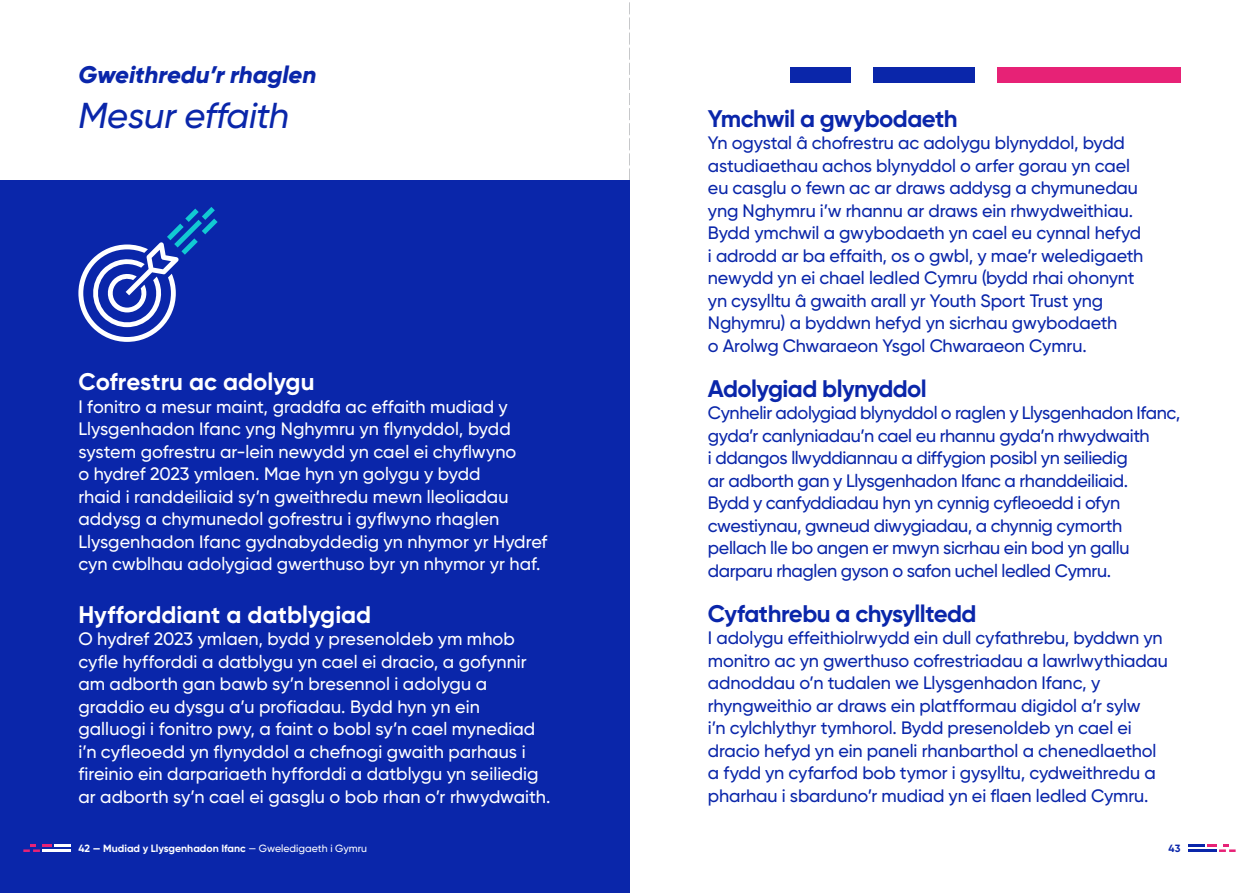
<style>
.page{position:relative;width:1259px;height:893px;background:#fff}
.page>*{position:absolute;margin:0;border:0;box-sizing:border-box;transform-origin:0 0}
.Heading_24_30{font:italic 500 36px "Gilroy";letter-spacing:-.015em;color:#0a26aa}
.Quotee_new_10_10{font:700 24px "Gilroy";letter-spacing:-.025em;color:#0a26aa}
.Quotee_new_10_10-2{font:700 24px "Gilroy";color:#fff}
.Heading_24_30-2{font:italic 800 24px "Gilroy";letter-spacing:-.005em;color:#0a26aa}
.Quotee_new_10_10-3{font:500 18px/22.5px "Gilroy";letter-spacing:-.015em;color:#0a26aa}
.Quotee_new_10_10-4{font:500 18px/22.5px "Gilroy";color:#fff}
.t1{font:700 10.5px "Gilroy";color:#fff}
.Page_number_white_7_10{font:700 10.5px "Gilroy";color:#0a26aa}
.s1{font-weight:500}
</style>
<div class="page">
<svg style="left:629px;top:2px;width:1px;height:891px"></svg>
<div style="left:0;top:180px;width:629px;height:713px;background:#0a26aa"></div>
<hr style="left:55px;top:844px;width:16px;height:3px;background:#fff">
<hr style="left:43px;top:849px;width:28px;height:3px;background:#fff">
<svg style="left:23px;top:844px;width:29px;height:8px"></svg>
<div style="left:873px;top:68px;width:101px;height:14px;background:#0a26aa"></div>
<div style="left:790px;top:68px;width:60px;height:14px;background:#0a26aa"></div>
<div style="left:996px;top:68px;width:184px;height:14px;background:#e72276"></div>
<svg style="left:78px;top:207px;width:140px;height:135px"></svg>
<hr style="left:1188px;top:844px;width:16px;height:3px;background:#0a26aa">
<hr style="left:1188px;top:849px;width:28px;height:3px;background:#0a26aa">
<svg style="left:1207px;top:844px;width:28px;height:8px"></svg>
<p class="Heading_24_30-2" style="left:78px;top:59px;width:239px">Gweithredu’r rhaglen</p>
<p class="Heading_24_30" style="left:78px;top:93px;width:212px">Mesur effaith</p>
<p class="Quotee_new_10_10-2" style="left:78px;top:367px;width:238px">Cofrestru ac adolygu</p>
<p class="Quotee_new_10_10-4" style="left:78px;top:395px;width:470px">I fonitro a mesur maint, graddfa ac effaith mudiad y Llysgenhadon Ifanc yng Nghymru yn flynyddol, bydd system gofrestru ar-lein newydd yn cael ei chyflwyno<br>o hydref 2023 ymlaen. Mae hyn yn golygu y bydd<br>rhaid i randdeiliaid sy’n gweithredu mewn lleoliadau addysg a chymunedol gofrestru i gyflwyno rhaglen Llysgenhadon Ifanc gydnabyddedig yn nhymor yr Hydref cyn cwblhau adolygiad gwerthuso byr yn nhymor yr haf.</p>
<p class="Quotee_new_10_10-2" style="left:78px;top:599px;width:294px">Hyfforddiant a datblygiad</p>
<p class="Quotee_new_10_10-4" style="left:78px;top:627px;width:473px">O hydref 2023 ymlaen, bydd y presenoldeb ym mhob cyfle hyfforddi a datblygu yn cael ei dracio, a gofynnir am adborth gan bawb sy’n bresennol i adolygu a graddio eu dysgu a’u profiadau. Bydd hyn yn ein galluogi i fonitro pwy, a faint o bobl sy’n cael mynediad i’n cyfleoedd yn flynyddol a chefnogi gwaith parhaus i fireinio ein darpariaeth hyfforddi a datblygu yn seiliedig ar adborth sy’n cael ei gasglu o bob rhan o’r rhwydwaith.</p>
<p class="t1" style="left:78px;top:842px;width:290px">42 — Mudiad y Llysgenhadon Ifanc <span class="s1">— Gweledigaeth i Gymru</span></p>
<p class="Quotee_new_10_10" style="left:708px;top:103px;width:251px">Ymchwil a gwybodaeth</p>
<p class="Quotee_new_10_10-3" style="left:708px;top:132px;width:437px">Yn ogystal â chofrestru ac adolygu blynyddol, bydd astudiaethau achos blynyddol o arfer gorau yn cael eu casglu o fewn ac ar draws addysg a chymunedau yng Nghymru i’w rhannu ar draws ein rhwydweithiau.<br>Bydd ymchwil a gwybodaeth yn cael eu cynnal hefyd i adrodd ar ba effaith, os o gwbl, y mae’r weledigaeth newydd yn ei chael ledled Cymru (bydd rhai ohonynt yn cysylltu â gwaith arall yr Youth Sport Trust yng Nghymru) a byddwn hefyd yn sicrhau gwybodaeth<br>o Arolwg Chwaraeon Ysgol Chwaraeon Cymru.</p>
<p class="Quotee_new_10_10" style="left:708px;top:373px;width:220px">Adolygiad blynyddol</p>
<p class="Quotee_new_10_10-3" style="left:708px;top:402px;width:474px">Cynhelir adolygiad blynyddol o raglen y Llysgenhadon Ifanc, gyda’r canlyniadau’n cael eu rhannu gyda’n rhwydwaith<br>i ddangos llwyddiannau a diffygion posibl yn seiliedig<br>ar adborth gan y Llysgenhadon Ifanc a rhanddeiliaid.<br>Bydd y canfyddiadau hyn yn cynnig cyfleoedd i ofyn cwestiynau, gwneud diwygiadau, a chynnig cymorth pellach lle bo angen er mwyn sicrhau ein bod yn gallu darparu rhaglen gyson o safon uchel ledled Cymru.</p>
<p class="Quotee_new_10_10" style="left:708px;top:598px;width:270px">Cyfathrebu a chysylltedd</p>
<p class="Quotee_new_10_10-3" style="left:708px;top:627px;width:462px">I adolygu effeithiolrwydd ein dull cyfathrebu, byddwn yn monitro ac yn gwerthuso cofrestriadau a lawrlwythiadau adnoddau o’n tudalen we Llysgenhadon Ifanc, y rhyngweithio ar draws ein platfformau digidol a’r sylw<br>i’n cylchlythyr tymhorol. Bydd presenoldeb yn cael ei dracio hefyd yn ein paneli rhanbarthol a chenedlaethol a fydd yn cyfarfod bob tymor i gysylltu, cydweithredu a pharhau i sbarduno’r mudiad yn ei flaen ledled Cymru.</p>
<p class="Page_number_white_7_10" style="left:1168px;top:842px;width:14px">43</p>
</div>
